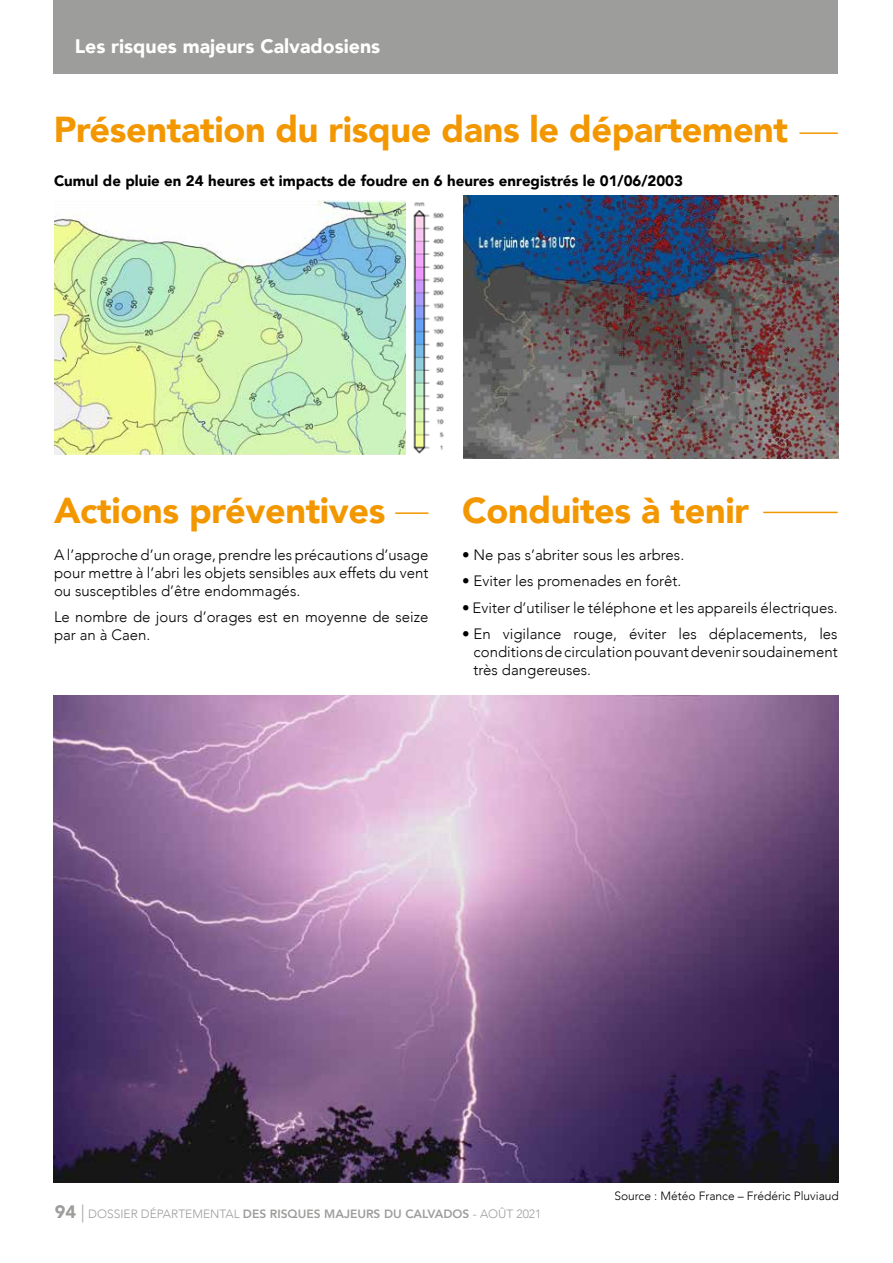
<style>
.page{position:relative;width:893px;height:1263px;background:#fff}
.page>*{position:absolute;margin:0;border:0;box-sizing:border-box;transform-origin:0 0}
.t1{font:900 36px "Avenir";letter-spacing:-.01em;color:#f39700}
.t2{font:900 19.5px "Avenir";color:#fff}
.t3{font:300 15px/18px "Avenir";color:#000;text-align:justify}
.t4{font:900 15px "Avenir";color:#000}
.t5{font:300 12px "Avenir";color:#9d9d9c}
.t6{font:300 12px "Avenir";color:#000}
.s1{font-weight:900;font-size:18px}
.s2{font-size:18px}
.s3{font-weight:800}
</style>
<div class="page">
<div style="left:54px;top:0;width:784px;height:73px;background:#9d9d9c"></div>
<hr style="left:799px;top:132px;width:39px;height:2px;background:#f39700">
<img style="left:55px;top:201px;width:350px;height:254px">
<img style="left:463px;top:195px;width:376px;height:263px">
<img style="left:413px;top:202px;width:31px;height:252px">
<hr style="left:395px;top:512px;width:33px;height:2px;background:#f39700">
<hr style="left:763px;top:512px;width:75px;height:1px;background:#f39700">
<img style="left:53px;top:695px;width:785px;height:487px">
<h2 class="t2" style="left:75px;top:30px;width:307px">Les risques majeurs Calvadosiens</h2>
<h1 class="t1" style="left:54px;top:99px;width:736px">Présentation du risque dans le département</h1>
<p class="t4" style="left:54px;top:168px;width:631px">Cumul de pluie en 24 heures et impacts de foudre en 6 heures enregistrés le 01/06/2003</p>
<h1 class="t1" style="left:54px;top:479px;width:333px">Actions préventives</h1>
<p class="t3" style="left:54px;top:546px;width:376px">A l’approche d’un orage, prendre les précautions d’usage pour mettre à l’abri les objets sensibles aux effets du vent ou susceptibles d’être endommagés.</p>
<p class="t3" style="left:54px;top:608px;width:376px">Le nombre de jours d’orages est en moyenne de seize par an à Caen.</p>
<h1 class="t1" style="left:462px;top:479px;width:288px">Conduites à tenir</h1>
<p class="t3" style="left:462px;top:546px;width:224px">• Ne pas s’abriter sous les arbres.</p>
<p class="t3" style="left:462px;top:572px;width:221px">• Eviter les promenades en forêt.</p>
<p class="t3" style="left:462px;top:599px;width:377px">• Eviter d’utiliser le téléphone et les appareils électriques.</p>
<p class="t3" style="left:474px;top:625px;width:366px;text-indent:-11px">• En vigilance rouge, éviter les déplacements, les conditions de circulation pouvant devenir soudainement très dangereuses.</p>
<p class="t6" style="left:614px;top:1188px;width:226px">Source : Météo France – Frédéric Pluviaud</p>
<p class="t5" style="left:55px;top:1206px;width:488px"><span class="s1">94</span> <span class="s2">|</span> DOSSIER DÉPARTEMENTAL <span class="s3">DES RISQUES MAJEURS DU CALVADOS</span> - AOÛT 2021</p>
</div>
